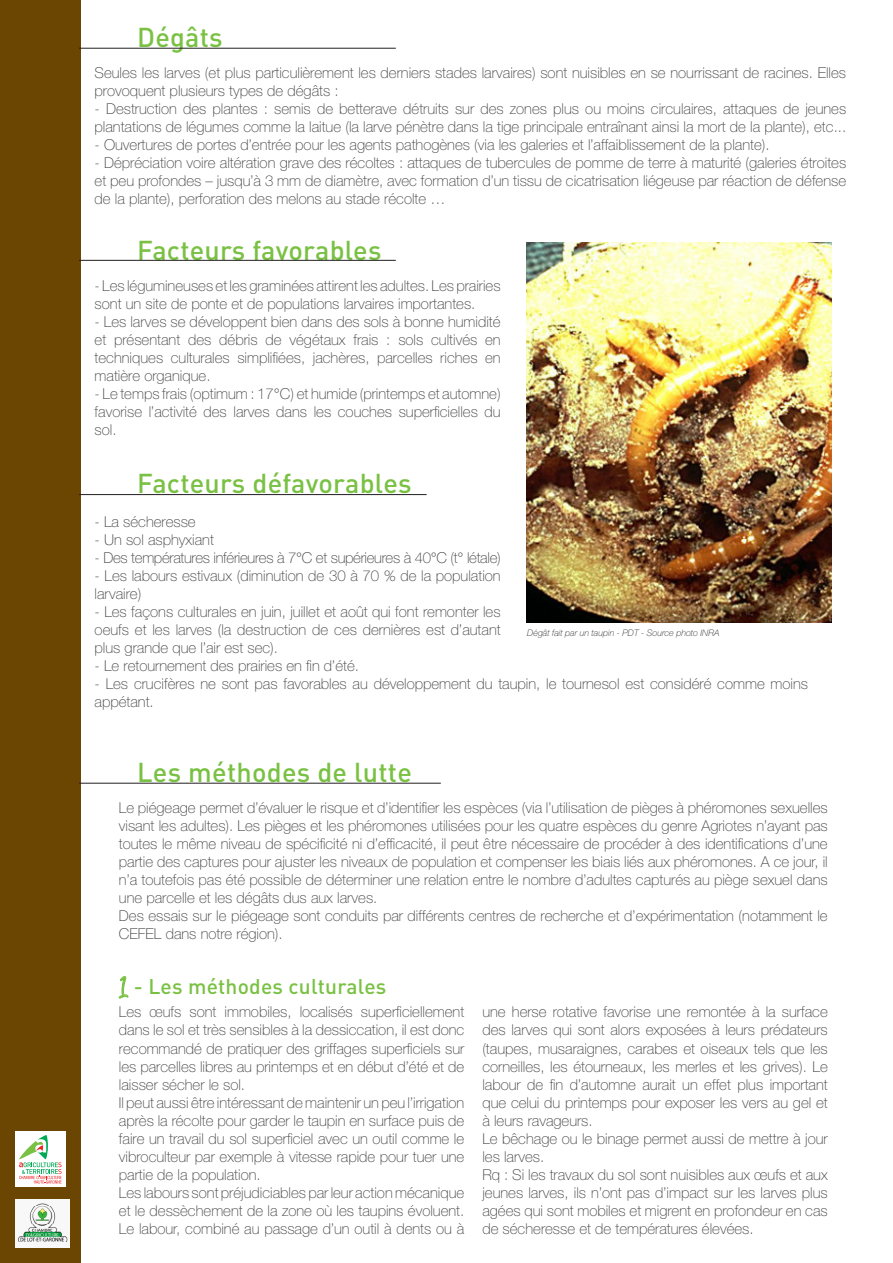
<style>
.page{position:relative;width:893px;height:1263px;background:#fff}
.page>*{position:absolute;margin:0;border:0;box-sizing:border-box;transform-origin:0 0}
.t1{font:500 27px "DINOT";letter-spacing:.01em;color:#79c142}
.t2{font:500 21px "DINOT";letter-spacing:.01em;color:#79c142}
.t3{font:100 15px/18px "Helvetica Neue LT Std";color:#3e3e3f}
.t4{font:100 15px "Helvetica Neue LT Std";letter-spacing:-.02em;color:#3e3e3f}
.t5{font:italic 100 9px "Helvetica Neue LT Std";color:#231f20}
.s1{font-family:"Angelina";font-weight:400;font-size:36px}
</style>
<div class="page">
<div style="left:0;top:0;width:81px;height:1263px;background:#6b4602"></div>
<hr style="left:79px;top:48px;width:317px;height:1px;background:#231f20">
<hr style="left:79px;top:783px;width:362px;height:1px;background:#231f20">
<hr style="left:79px;top:260px;width:317px;height:1px;background:#231f20">
<hr style="left:79px;top:494px;width:348px;height:1px;background:#231f20">
<img style="left:526px;top:242px;width:305px;height:381px">
<svg style="left:118px;top:976px;width:11px;height:23px"></svg>
<div style="left:15px;top:1131px;width:50px;height:56px;background:#fff"></div>
<svg style="left:19px;top:1135px;width:43px;height:48px"></svg>
<img style="left:15px;top:1199px;width:55px;height:48px">
<h1 class="t1" style="left:137px;top:20px;width:87px">Dégâts</h1>
<p class="t3" style="left:95px;top:64px;width:753px">Seules les larves (et plus particulièrement les derniers stades larvaires) sont nuisibles en se nourrissant de racines. Elles provoquent plusieurs types de dégâts :</p>
<p class="t3" style="left:95px;top:100px;width:753px">- Destruction des plantes : semis de betterave détruits sur des zones plus ou moins circulaires, attaques de jeunes plantations de légumes comme la laitue (la larve pénètre dans la tige principale entraînant ainsi la mort de la plante), etc...</p>
<p class="t3" style="left:95px;top:136px;width:676px">- Ouvertures de portes d’entrée pour les agents pathogènes (via les galeries et l’affaiblissement de la plante).</p>
<p class="t3" style="left:95px;top:154px;width:753px;text-align:justify">- Dépréciation voire altération grave des récoltes : attaques de tubercules de pomme de terre à maturité (galeries étroites et peu profondes – jusqu’à 3 mm de diamètre, avec formation d’un tissu de cicatrisation liégeuse par réaction de défense de la plante), perforation des melons au stade récolte …</p>
<h1 class="t1" style="left:137px;top:233px;width:246px">Facteurs favorables</h1>
<p class="t3" style="left:95px;top:276px;width:408px">- Les légumineuses et les graminées attirent les adultes. Les prairies sont un site de ponte et de populations larvaires importantes.</p>
<p class="t3" style="left:95px;top:312px;width:408px;text-align:justify">- Les larves se développent bien dans des sols à bonne humidité et présentant des débris de végétaux frais : sols cultivés en techniques culturales simplifiées, jachères, parcelles riches en matière organique.</p>
<p class="t3" style="left:95px;top:384px;width:408px;text-align:justify">- Le temps frais (optimum : 17°C) et humide (printemps et automne) favorise l’activité des larves dans les couches superficielles du sol.</p>
<h1 class="t1" style="left:137px;top:466px;width:276px">Facteurs défavorables</h1>
<p class="t3" style="left:95px;top:513px;width:103px">- La sécheresse</p>
<p class="t3" style="left:95px;top:531px;width:121px">- Un sol asphyxiant</p>
<p class="t4" style="left:95px;top:549px;width:408px">- Des températures inférieures à 7°C et supérieures à 40°C (t° létale)</p>
<p class="t3" style="left:95px;top:567px;width:408px">- Les labours estivaux (diminution de 30 à 70 % de la population larvaire)</p>
<p class="t3" style="left:95px;top:603px;width:408px;text-align:justify">- Les façons culturales en juin, juillet et août qui font remonter les oeufs et les larves (la destruction de ces dernières est d’autant plus grande que l’air est sec).</p>
<p class="t3" style="left:95px;top:657px;width:266px">- Le retournement des prairies en fin d’été.</p>
<p class="t3" style="left:95px;top:675px;width:715px">- Les crucifères ne sont pas favorables au développement du taupin, le tournesol est considéré comme moins appétant.</p>
<p class="t5" style="left:527px;top:628px;width:194px">Dégât fait par un taupin - PDT - Source photo INRA</p>
<h1 class="t1" style="left:137px;top:755px;width:276px">Les méthodes de lutte</h1>
<p class="t3" style="left:119px;top:799px;width:710px">Le piégeage permet d’évaluer le risque et d’identifier les espèces (via l’utilisation de pièges à phéromones sexuelles visant les adultes). Les pièges et les phéromones utilisées pour les quatre espèces du genre Agriotes n’ayant pas toutes le même niveau de spécificité ni d’efficacité, il peut être nécessaire de procéder à des identifications d’une partie des captures pour ajuster les niveaux de population et compenser les biais liés aux phéromones. A ce jour, il n’a toutefois pas été possible de déterminer une relation entre le nombre d’adultes capturés au piège sexuel dans une parcelle et les dégâts dus aux larves.<br>Des essais sur le piégeage sont conduits par différents centres de recherche et d’expérimentation (notamment le CEFEL dans notre région).</p>
<h2 class="t2" style="left:120px;top:973px;width:268px"><span class="s1">1</span> - Les méthodes culturales</h2>
<p class="t3" style="left:119px;top:1003px;width:347px">Les œufs sont immobiles, localisés superficiellement dans le sol et très sensibles à la dessiccation, il est donc recommandé de pratiquer des griffages superficiels sur les parcelles libres au printemps et en début d’été et de laisser sécher le sol.<br>Il peut aussi être intéressant de maintenir un peu l’irrigation après la récolte pour garder le taupin en surface puis de faire un travail du sol superficiel avec un outil comme le vibroculteur par exemple à vitesse rapide pour tuer une partie de la population.<br>Les labours sont préjudiciables par leur action mécanique et le dessèchement de la zone où les taupins évoluent.<br>Le labour, combiné au passage d’un outil à dents ou à</p>
<p class="t3" style="left:482px;top:1003px;width:347px">une herse rotative favorise une remontée à la surface des larves qui sont alors exposées à leurs prédateurs (taupes, musaraignes, carabes et oiseaux tels que les corneilles, les étourneaux, les merles et les grives). Le labour de fin d’automne aurait un effet plus important que celui du printemps pour exposer les vers au gel et à leurs ravageurs.<br>Le bêchage ou le binage permet aussi de mettre à jour les larves.<br>Rq : Si les travaux du sol sont nuisibles aux œufs et aux jeunes larves, ils n’ont pas d’impact sur les larves plus agées qui sont mobiles et migrent en profondeur en cas de sécheresse et de températures élevées.</p>
</div>
